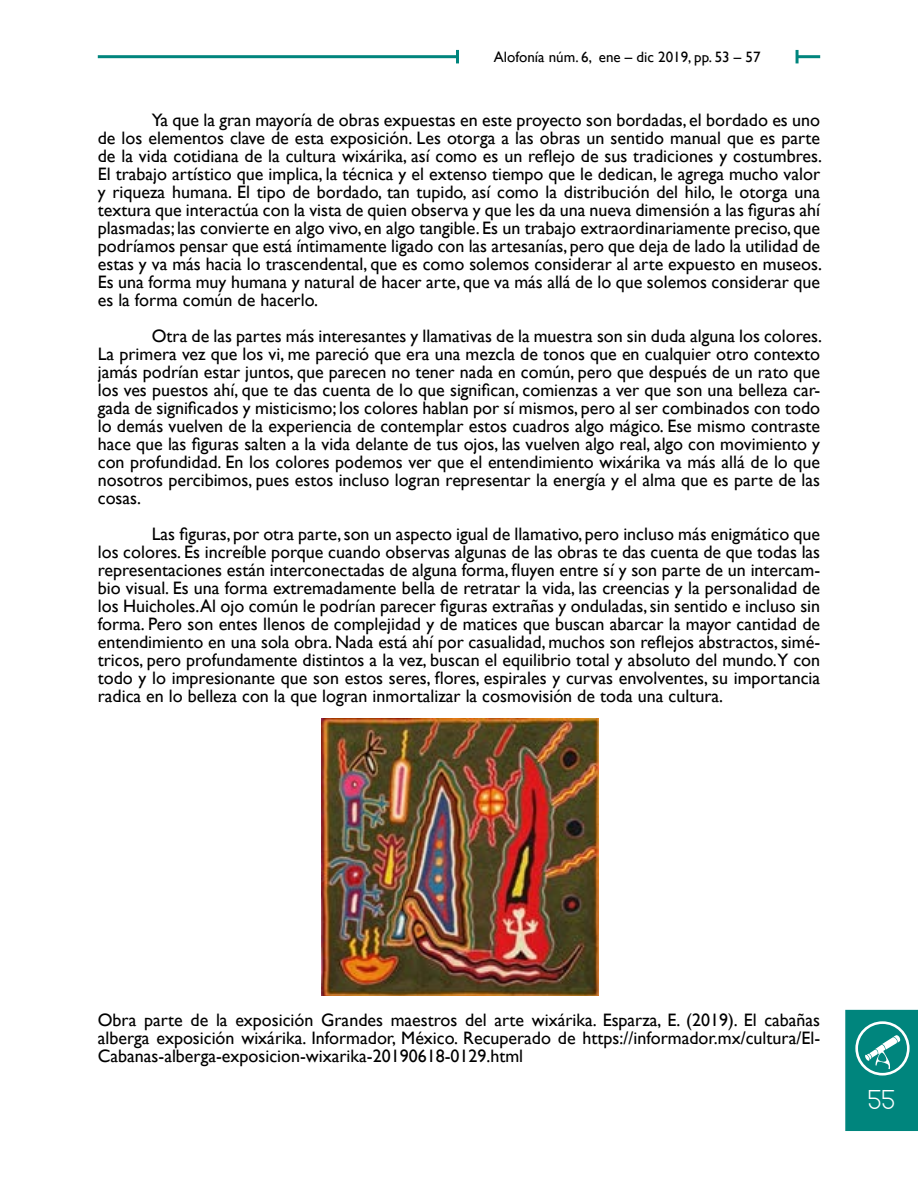
<style>
.page{position:relative;width:918px;height:1188px;background:#fff}
.page>*{position:absolute;margin:0;border:0;box-sizing:border-box;transform-origin:0 0}
.t1{font:36px "Gasalt";color:#fff}
.t2{font:18px/18px "Gill Sans";color:#000;text-align:justify}
.t3{font:15px "Gill Sans";color:#000}
</style>
<div class="page">
<hr style="left:98px;top:55px;width:359px;height:3px;background:#00857d">
<svg style="left:456px;top:50px;width:3px;height:13px"></svg>
<hr style="left:797px;top:55px;width:23px;height:3px;background:#00857d">
<svg style="left:796px;top:50px;width:3px;height:13px"></svg>
<svg style="left:845px;top:1010px;width:73px;height:121px;background:#158f87"></svg>
<img style="left:321px;top:718px;width:277px;height:277px">
<p class="t3" style="left:494px;top:48px;width:268px">Alofonía núm. 6, ene – dic 2019, pp. 53 – 57</p>
<p class="t2" style="left:98px;top:111px;width:726px;text-indent:54px">Ya que la gran mayoría de obras expuestas en este proyecto son bordadas, el bordado es uno de los elementos clave de esta exposición. Les otorga a las obras un sentido manual que es parte de la vida cotidiana de la cultura wixárika, así como es un reflejo de sus tradiciones y costumbres.<br>El trabajo artístico que implica, la técnica y el extenso tiempo que le dedican, le agrega mucho valor y riqueza humana. El tipo de bordado, tan tupido, así como la distribución del hilo, le otorga una textura que interactúa con la vista de quien observa y que les da una nueva dimensión a las figuras ahí plasmadas; las convierte en algo vivo, en algo tangible. Es un trabajo extraordinariamente preciso, que podríamos pensar que está íntimamente ligado con las artesanías, pero que deja de lado la utilidad de estas y va más hacia lo trascendental, que es como solemos considerar al arte expuesto en museos.<br>Es una forma muy humana y natural de hacer arte, que va más allá de lo que solemos considerar que es la forma común de hacerlo.</p>
<p class="t2" style="left:98px;top:327px;width:726px;text-indent:54px">Otra de las partes más interesantes y llamativas de la muestra son sin duda alguna los colores.<br>La primera vez que los vi, me pareció que era una mezcla de tonos que en cualquier otro contexto jamás podrían estar juntos, que parecen no tener nada en común, pero que después de un rato que los ves puestos ahí, que te das cuenta de lo que significan, comienzas a ver que son una belleza car&shy;gada de significados y misticismo; los colores hablan por sí mismos, pero al ser combinados con todo lo demás vuelven de la experiencia de contemplar estos cuadros algo mágico. Ese mismo contraste hace que las figuras salten a la vida delante de tus ojos, las vuelven algo real, algo con movimiento y con profundidad. En los colores podemos ver que el entendimiento wixárika va más allá de lo que nosotros percibimos, pues estos incluso logran representar la energía y el alma que es parte de las cosas.</p>
<p class="t2" style="left:98px;top:525px;width:724px;text-indent:54px">Las figuras, por otra parte, son un aspecto igual de llamativo, pero incluso más enigmático que los colores. Es increíble porque cuando observas algunas de las obras te das cuenta de que todas las representaciones están interconectadas de alguna forma, fluyen entre sí y son parte de un intercam&shy;bio visual. Es una forma extremadamente bella de retratar la vida, las creencias y la personalidad de los Huicholes.Al ojo común le podrían parecer figuras extrañas y onduladas, sin sentido e incluso sin forma. Pero son entes llenos de complejidad y de matices que buscan abarcar la mayor cantidad de entendimiento en una sola obra. Nada está ahí por casualidad, muchos son reflejos abstractos, simé&shy;tricos, pero profundamente distintos a la vez, buscan el equilibrio total y absoluto del mundo.Y con todo y lo impresionante que son estos seres, flores, espirales y curvas envolventes, su importancia radica en lo belleza con la que logran inmortalizar la cosmovisión de toda una cultura.</p>
<p class="t2" style="left:98px;top:1011px;width:724px">Obra parte de la exposición Grandes maestros del arte wixárika. Esparza, E. (2019). El cabañas alberga exposición wixárika. Informador, México. Recuperado de https://informador.mx/cultura/El-Cabanas-alberga-exposicion-wixarika-20190618-0129.html</p>
<h1 class="t1" style="left:869px;top:1083px;width:29px">55</h1>
</div>
